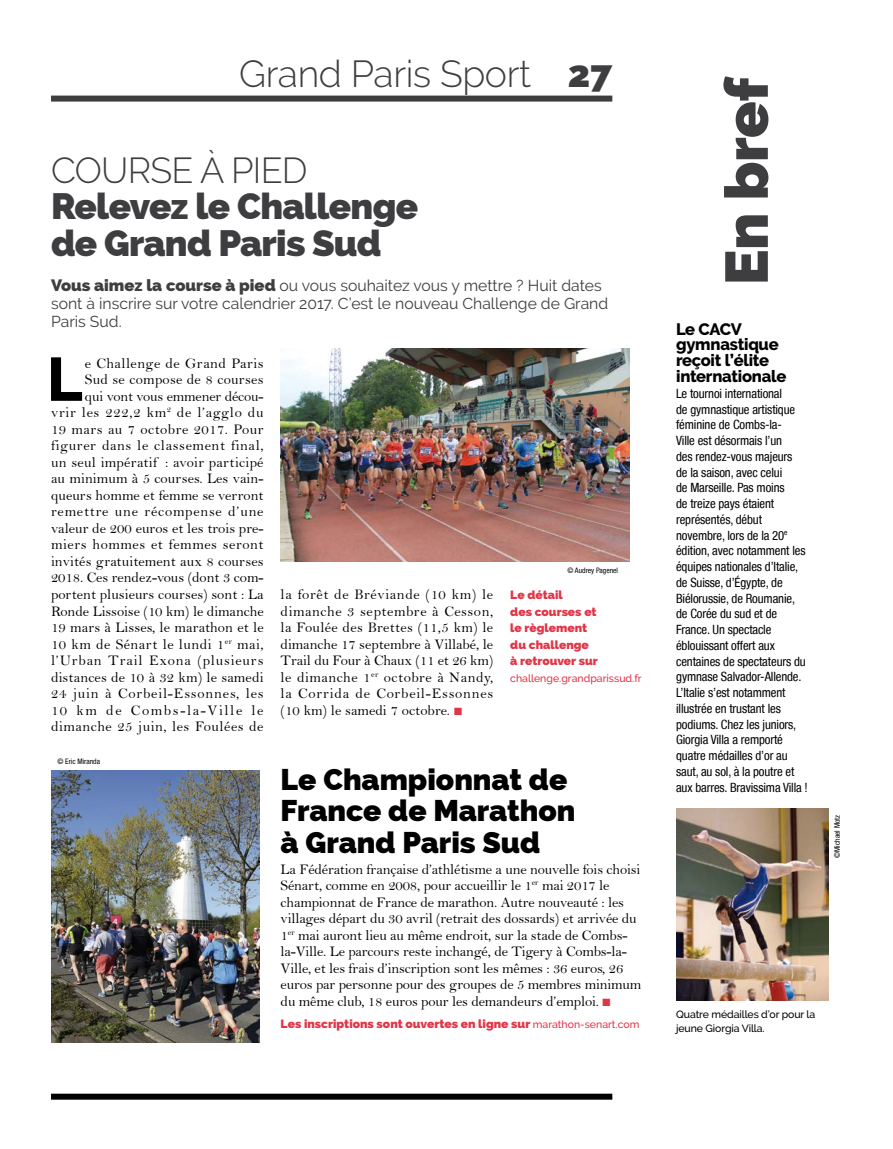
<style>
.page{position:relative;width:893px;height:1149px;background:#fff}
.page>*{position:absolute;margin:0;border:0;box-sizing:border-box;transform-origin:0 0}
.t1{font:800 61.2px "Raleway";color:#000}
.t2{font:800 60px "Raleway";letter-spacing:-.01em;color:#3e3d40}
.t3{font:300 37.5px "Raleway";letter-spacing:-.01em;color:#3e3d40}
.t4{font:800 36.75px/37.5px "Raleway";letter-spacing:-.02em;color:#3e3d40}
.t5{font:300 36px "Raleway";letter-spacing:-.02em;color:#3e3d40}
.t6{font:800 30px/31.5px "Raleway";color:#000}
.t7{font:800 16.5px/15.8px "Raleway";letter-spacing:-.015em;color:#000}
.t8{font:15.75px/18px "Raleway";color:#3e3d40}
.t9{font:14.7px/16.5px "Bell";color:#000}
.t10{font:14.7px/16.5px "Bell";letter-spacing:.02em;color:#000;text-align:right}
.t11{font:condensed 12.75px/15.8px "Helvetica Neue LT";letter-spacing:-.01em;color:#000}
.t12{font:800 12px/16.5px "Raleway";color:#e23447}
.t13{font:500 10.5px/13.5px "Raleway";letter-spacing:-.01em;color:#000}
.t14{font:500 10.5px "Raleway";color:#e23447}
.t15{font:condensed 7.5px "Helvetica Neue LT";color:#000}
.s1{font-weight:800}
.s2{font-weight:800;font-size:16.5px}
.s3{color:#e23447}
.s4{font-weight:500;font-size:10.5px}
</style>
<div class="page">
<div style="left:51px;top:96px;width:561px;height:6px;background:#3e3d40"></div>
<div style="left:51px;top:1093px;width:561px;height:6px;background:#000"></div>
<img style="left:281px;top:349px;width:348px;height:212px">
<img style="left:676px;top:808px;width:152px;height:191px">
<img style="left:51px;top:770px;width:208px;height:272px">
<h3 class="t3" style="left:239px;top:52px;width:375px">Grand Paris Sport <span class="s1">27</span></h3>
<h3 class="t5" style="left:51px;top:149px;width:258px">COURSE À PIED</h3>
<h3 class="t4" style="left:51px;top:187px;width:369px">Relevez le Challenge de Grand Paris Sud</h3>
<p class="t8" style="left:51px;top:277px;width:559px"><span class="s2">Vous aimez la course à pied</span> ou vous souhaitez vous y mettre ? Huit dates sont à inscrire sur votre calendrier 2017. C’est le nouveau Challenge de Grand<br>Paris Sud.</p>
<h1 class="t1" style="left:47px;top:344px;width:37px">L</h1>
<p class="t10" style="left:51px;top:355px;width:214px">e Challenge de Grand Paris<br>Sud se compose de 8 courses<br>qui vont vous emmener décou-<br>vrir les 222,2 km<sup>2</sup> de l’agglo du<br>19 mars au 7 octobre 2017. Pour figurer dans le classement final, un seul impératif : avoir participé au minimum à 5 courses. Les vain&shy;queurs homme et femme se verront remettre une récompense d’une valeur de 200 euros et les trois pre&shy;miers hommes et femmes seront invités gratuitement aux 8 courses<br>2018. Ces rendez-vous (dont 3 com&shy;portent plusieurs courses) sont : La<br>Ronde Lissoise (10 km) le dimanche<br>19 mars à Lisses, le marathon et le<br>10 km de Sénart le lundi 1<sup>er</sup> mai, l’Urban Trail Exona (plusieurs distances de 10 à 32 km) le samedi<br>24 juin à Corbeil-Essonnes, les<br>10 km de Combs-la-Ville le dimanche 25 juin, les Foulées de</p>
<p class="t15" style="left:567px;top:566px;width:52px">© Audrey Pagenel</p>
<p class="t9" style="left:281px;top:586px;width:214px;text-align:justify">la forêt de Bréviande (10 km) le dimanche 3 septembre à Cesson, la Foulée des Brettes (11,5 km) le dimanche 17 septembre à Villabé, le Trail du Four à Chaux (11 et 26 km) le dimanche 1<sup>er</sup> octobre à Nandy, la Corrida de Corbeil-Essonnes (10 km) le samedi 7 octobre. <span class="s3">■</span></p>
<p class="t12" style="left:510px;top:586px;width:89px">Le détail<br>des courses et le règlement du challenge à retrouver sur</p>
<p class="t14" style="left:510px;top:671px;width:133px">challenge.grandparissud.fr</p>
<p class="t15" style="left:57px;top:757px;width:44px">© Eric Miranda</p>
<h3 class="t6" style="left:281px;top:763px;width:296px">Le Championnat de<br>France de Marathon à Grand Paris Sud</h3>
<p class="t9" style="left:281px;top:860px;width:362px">La Fédération française d’athlétisme a une nouvelle fois choisi Sénart, comme en 2008, pour accueillir le 1<sup>er</sup> mai 2017 le championnat de France de marathon. Autre nouveauté : les villages départ du 30 avril (retrait des dossards) et arrivée du 1<sup>er</sup> mai auront lieu au même endroit, sur la stade de Combs&shy;la-Ville. Le parcours reste inchangé, de Tigery à Combs-la-Ville, et les frais d’inscription sont les mêmes : 36 euros, 26 euros par personne pour des groupes de 5 membres minimum du même club, 18 euros pour les demandeurs d’emploi. <span class="s3">■</span></p>
<p class="t12" style="left:281px;top:1015px;width:360px">Les inscriptions sont ouvertes en ligne sur <span class="s4">marathon-senart.com</span></p>
<h2 class="t2" style="left:712px;top:285px;width:210px;rotate:-90deg">En bref</h2>
<p class="t7" style="left:676px;top:321px;width:112px">Le CACV gymnastique reçoit l’élite internationale</p>
<p class="t11" style="left:676px;top:385px;width:133px">Le tournoi international<br>de gymnastique artistique féminine de Combs-la-<br>Ville est désormais l’un<br>des rendez-vous majeurs<br>de la saison, avec celui<br>de Marseille. Pas moins<br>de treize pays étaient représentés, début novembre, lors de la 20<sup>e </sup>édition, avec notamment les équipes nationales d’Italie, de Suisse, d’Égypte, de<br>Biélorussie, de Roumanie, de Corée du sud et de<br>France. Un spectacle éblouissant offert aux centaines de spectateurs du gymnase Salvador-Allende.<br>L’Italie s’est notamment illustrée en trustant les podiums. Chez les juniors,<br>Giorgia Villa a remporté quatre médailles d’or au saut, au sol, à la poutre et aux barres. Bravissima Villa !</p>
<p class="t15" style="left:833px;top:857px;width:44px;rotate:-90deg">©Michael Motz</p>
<p class="t13" style="left:676px;top:1007px;width:141px">Quatre médailles d’or pour la jeune Giorgia Villa.</p>
</div>
